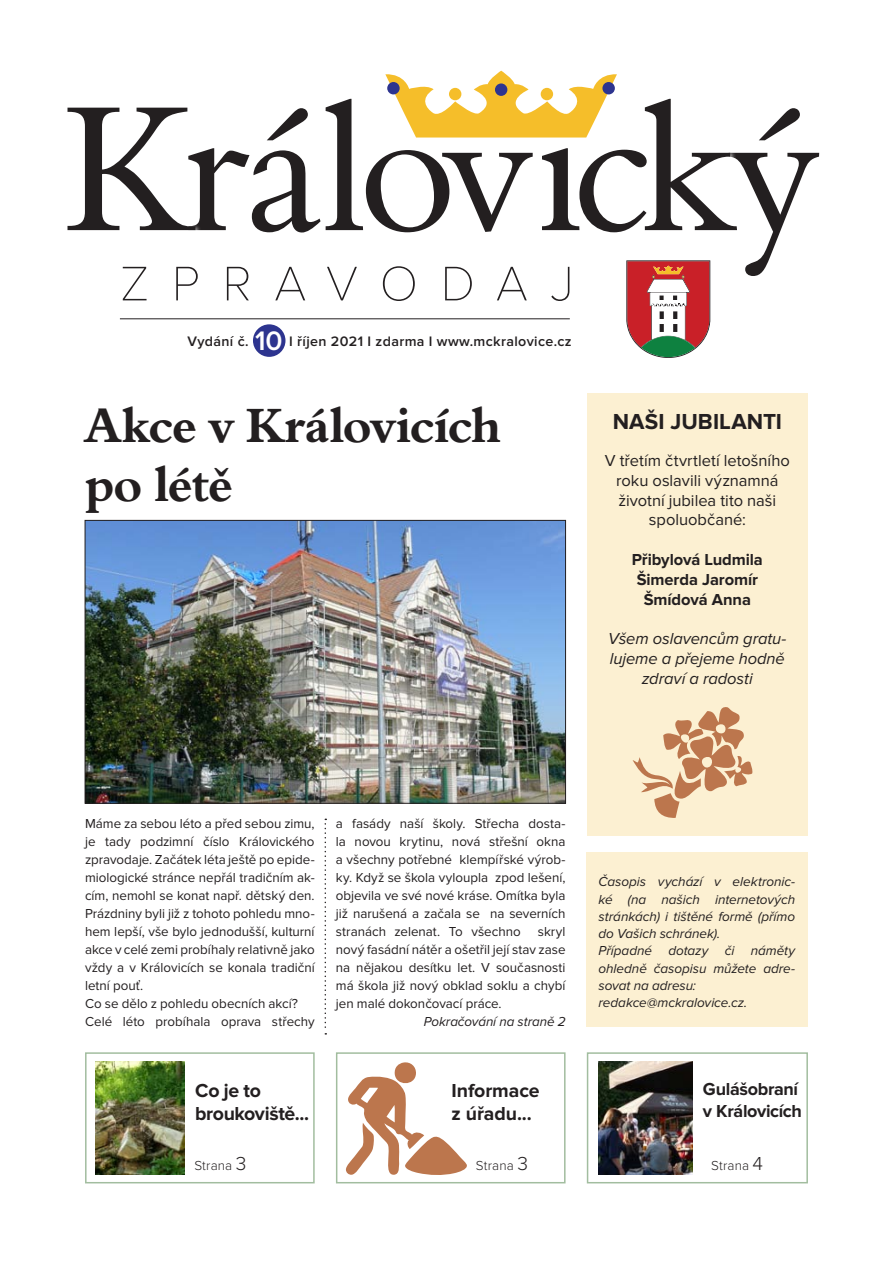
<style>
.page{position:relative;width:893px;height:1263px;background:#fff}
.page>*{position:absolute;margin:0;border:0;box-sizing:border-box;transform-origin:0 0}
.t1{font:100 50.4px "Proxima Nova T";letter-spacing:.45em;color:#231f20}
.t2{font:49.5px/59.4px "Aldine 401 BTCE Bold A";letter-spacing:-.025em;color:#231f20}
.t3{font:600 27.75px "Proxima Nova";color:#fff}
.t4{font:700 22.5px "Proxima Nova";letter-spacing:.005em;color:#231f20}
.t5{font:700 19.5px/23.4px "Proxima Nova";letter-spacing:-.01em;color:#231f20}
.t6{font:700 18px/21.6px "Proxima Nova";letter-spacing:-.02em;color:#231f20}
.t7{font:16.5px/19.8px "Proxima Nova";color:#231f20;text-align:center}
.t8{font:italic 16.5px/19.8px "Proxima Nova";letter-spacing:-.005em;color:#231f20;text-align:center}
.t9{font:700 16.5px/19.8px "Proxima Nova";letter-spacing:-.005em;color:#231f20;text-align:center}
.t10{font:600 14.25px "Proxima Nova";letter-spacing:.025em;color:#231f20}
.t11{font:13.5px/18px "Proxima Nova";color:#231f20;text-align:justify}
.t12{font:italic 13.5px/17.2px "Proxima Nova";letter-spacing:-.005em;color:#231f20}
.t13{font:300 13.5px "Proxima Nova";letter-spacing:.01em;color:#231f20}
.s1{font-size:19.5px}
</style>
<div class="page">
<img style="left:87px;top:522px;width:477px;height:280px">
<div style="left:85px;top:520px;width:481px;height:284px;border:1px solid #231f20"></div>
<div style="left:587px;top:853px;width:221px;height:174px;background:#fcf0d2"></div>
<div style="left:85px;top:1052px;width:230px;height:131px;border:2px solid #a2bd9f"></div>
<div style="left:336px;top:1052px;width:230px;height:131px;border:2px solid #a2bd9f"></div>
<svg style="left:325px;top:819px;width:1px;height:215px"></svg>
<img style="left:96px;top:1061px;width:89px;height:114px">
<div style="left:587px;top:1052px;width:221px;height:131px;border:2px solid #a2bd9f"></div>
<svg style="left:346px;top:1062px;width:121px;height:113px"></svg>
<img style="left:598px;top:1061px;width:95px;height:114px">
<div style="left:588px;top:393px;width:220px;height:443px;background:#fcf0d2"></div>
<svg style="left:633px;top:707px;width:120px;height:111px"></svg>
<svg style="left:68px;top:71px;width:751px;height:287px"></svg>
<h1 class="t1" style="left:120px;top:255px;width:455px">ZPRAVODAJ</h1>
<p class="t10" style="left:188px;top:333px;width:63px">Vydání č.</p>
<p class="t10" style="left:289px;top:333px;width:284px">I říjen 2021 I zdarma I www.mckralovice.cz</p>
<h3 class="t3" style="left:255px;top:325px;width:29px">10</h3>
<h2 class="t2" style="left:85px;top:394px;width:418px">Akce v Královicích po létě</h2>
<h3 class="t4" style="left:613px;top:409px;width:29px">Naši</h3>
<h3 class="t4" style="left:670px;top:409px;width:56px">jubilan</h3>
<h3 class="t4" style="left:763px;top:409px;width:17px">ti</h3>
<p class="t7" style="left:605px;top:451px;width:187px">V třetím čtvrtletí letošního roku oslavili významná životní jubilea tito naši spoluobčané:</p>
<p class="t9" style="left:632px;top:550px;width:133px">Přibylová Ludmila<br>Šimerda Jaromír<br>Šmídová Anna</p>
<p class="t8" style="left:608px;top:629px;width:180px">Všem oslavencům gratu&shy;lujeme a přejeme hodně zdraví a radosti</p>
<p class="t11" style="left:85px;top:815px;width:231px;text-align:left">Máme za sebou léto a před sebou zimu, je tady podzimní číslo Královického zpravodaje. Začátek léta ještě po epide&shy;miologické stránce nepřál tradičním ak&shy;cím, nemohl se konat např. dětský den.<br>Prázdniny byli již z tohoto pohledu mno&shy;hem lepší, vše bylo jednodušší, kulturní akce v celé zemi probíhaly relativně jako vždy a v Královicích se konala tradiční letní pouť.<br>Co se dělo z pohledu obecních akcí?<br>Celé léto probíhala oprava střechy</p>
<p class="t11" style="left:336px;top:815px;width:231px">a fasády naší školy. Střecha dosta&shy;la novou krytinu, nová střešní okna a všechny potřebné klempířské výrob&shy;ky. Když se škola vyloupla zpod lešení, objevila ve své nové kráse. Omítka byla již narušená a začala se na severních stranách zelenat. To všechno</p>
<p class="t11" style="left:336px;top:923px;width:231px;text-indent:202px">skryl nový fasádní nátěr a ošetřil její stav zase na nějakou desítku let. V současnosti má škola již nový obklad soklu a chybí jen malé dokončovací práce.</p>
<p class="t12" style="left:424px;top:1013px;width:143px">Pokračování na straně 2</p>
<h3 class="t5" style="left:195px;top:1079px;width:115px">Co je to broukoviště...</h3>
<h3 class="t5" style="left:451px;top:1079px;width:90px">Informace z úřadu...</h3>
<p class="t13" style="left:194px;top:1158px;width:54px">Strana <span class="s1">3</span></p>
<p class="t13" style="left:476px;top:1158px;width:54px">Strana <span class="s1">3</span></p>
<p class="t12" style="left:598px;top:874px;width:198px">Časopis vychází v elektronic&shy;ké (na našich internetových stránkách) i tištěné formě (přímo do Vašich schránek).<br>Případné dotazy či náměty ohledně časopisu můžete adre&shy;sovat na adresu: redakce@mckralovice.cz.</p>
<h3 class="t6" style="left:703px;top:1079px;width:100px">Gulášobraní v Královicích</h3>
<p class="t13" style="left:711px;top:1158px;width:54px">Strana <span class="s1">4</span></p>
</div>
